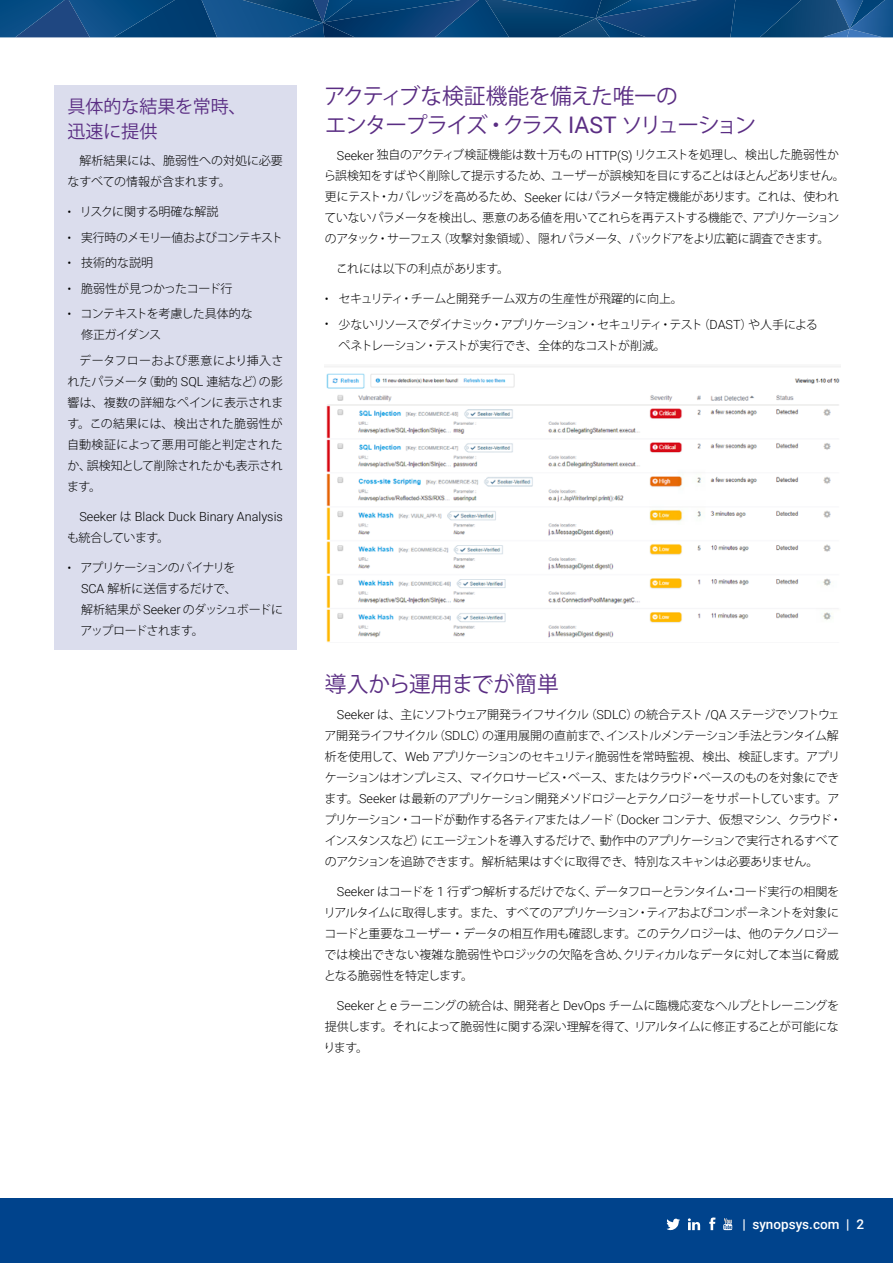
<style>
.page{position:relative;width:893px;height:1263px;background:#fff}
.page>*{position:absolute;margin:0;border:0;box-sizing:border-box;transform-origin:0 0}
.t1{font:21.75px/28.5px "Koz Go Pro";letter-spacing:-.06em;color:#5a2d83}
.t2{font:21.75px "Koz Go Pro";color:#5a2d83}
.t3{font:18px/25.5px "Koz Go Pro";color:#5a2d83}
.t4{font:500 13.5px "Roboto";color:#fff}
.t5{font:300 12.6px "Roboto";color:#000}
.t6{font:300 12px/21px "Koz Go Pro";letter-spacing:-.04em;color:#000}
.t7{font:300 12px/21px "Koz Go Pro";letter-spacing:-.07em;color:#000}
.t8{font:300 12px "Koz Go Pro";letter-spacing:-.01em;color:#000}
.t9{font:300 12px/21px "Koz Go Pro";color:#000}
.s1{font-family:"Roboto"}
.s2{font-family:"Roboto";font-size:12.6px}
.s3{font-family:"Koz Go Pro";font-size:12px}
.s4{font-family:"Roboto";font-size:22.8px}
</style>
<div class="page">
<svg style="left:0;top:0;width:893px;height:37px;background:#0b467b"></svg>
<div style="left:0;top:1198px;width:893px;height:65px;background:#00438c"></div>
<svg style="left:667px;top:1218px;width:13px;height:12px"></svg>
<svg style="left:709px;top:1217px;width:7px;height:13px"></svg>
<svg style="left:723px;top:1218px;width:9px;height:12px"></svg>
<svg style="left:688px;top:1218px;width:12px;height:12px"></svg>
<img style="left:325px;top:366px;width:515px;height:276px">
<div style="left:54px;top:85px;width:242px;height:565px;background:#dbdded"></div>
<h2 class="t3" style="left:68px;top:94px;width:180px">具体的な結果を常時、迅速に提供</h2>
<p class="t9" style="left:68px;top:150px;width:217px;text-indent:12px">解析結果には、脆弱性への対処に必要なすべての情報が含まれます。</p>
<p class="t8" style="left:68px;top:204px;width:153px"><span class="s1">•</span> リスクに関する明確な解説</p>
<p class="t6" style="left:68px;top:227px;width:217px"><span class="s1">•</span> 実行時のメモリー値およびコンテキスト</p>
<p class="t6" style="left:68px;top:252px;width:87px"><span class="s1">•</span> 技術的な説明</p>
<p class="t8" style="left:68px;top:281px;width:167px"><span class="s1">•</span> 脆弱性が見つかったコード行</p>
<p class="t6" style="left:81px;top:303px;width:173px;text-indent:-14px"><span class="s1">•</span> コンテキストを考慮した具体的な修正ガイダンス</p>
<p class="t6" style="left:67px;top:350px;width:218px;text-align:justify;text-indent:12px">データフローおよび悪意により挿入されたパラメータ（動的 <span class="s2">SQL</span> 連結など）の影響は、複数の詳細なペインに表示されます。この結果には、検出された脆弱性が自動検証によって悪用可能と判定されたか、誤検知として削除されたかも表示されます。</p>
<p class="t5" style="left:80px;top:508px;width:205px">Seeker <span class="s3">は</span> Black Duck Binary Analysis</p>
<p class="t6" style="left:67px;top:527px;width:104px">も統合しています。</p>
<p class="t6" style="left:81px;top:557px;width:204px;text-indent:-13px"><span class="s1">•</span> アプリケーションのバイナリを<br><span class="s2">SCA</span> 解析に送信するだけで、<br>解析結果が <span class="s2">Seeker</span> のダッシュボードにアップロードされます。</p>
<h1 class="t1" style="left:324px;top:82px;width:433px">アクティブな検証機能を備えた唯一の<br>エンタープライズ・クラス <span class="s4">IAST</span> ソリューション</h1>
<p class="t6" style="left:324px;top:144px;width:522px;text-indent:13px"><span class="s2">Seeker</span> 独自のアクティブ検証機能は数十万もの <span class="s2">HTTP(S)</span> リクエストを処理し、検出した脆弱性から誤検知をすばやく削除して提示するため、ユーザーが誤検知を目にすることはほとんどありません。更にテスト・カバレッジを高めるため、<span class="s2">Seeker</span> にはパラメータ特定機能があります。これは、使われていないパラメータを検出し、悪意のある値を用いてこれらを再テストする機能で、アプリケーションのアタック・サーフェス（攻撃対象領域）、隠れパラメータ、バックドアをより広範に調査できます。</p>
<p class="t8" style="left:336px;top:261px;width:175px">これには以下の利点があります。</p>
<p class="t8" style="left:325px;top:291px;width:359px"><span class="s1">•</span> セキュリティ・チームと開発チーム双方の生産性が飛躍的に向上。</p>
<p class="t7" style="left:338px;top:314px;width:481px;text-indent:-13px"><span class="s1">•</span> 少ないリソースでダイナミック・アプリケーション・セキュリティ・テスト（<span class="s2">DAST</span>）や人手によるペネトレーション・テストが実行でき、全体的なコストが削減。</p>
<h1 class="t2" style="left:325px;top:670px;width:235px">導入から運用までが簡単</h1>
<p class="t6" style="left:324px;top:704px;width:519px;text-indent:13px"><span class="s2">Seeker</span> は、主にソフトウェア開発ライフサイクル（<span class="s2">SDLC</span>）の統合テスト <span class="s2">/QA</span> ステージでソフトウェア開発ライフサイクル（<span class="s2">SDLC</span>）の運用展開の直前まで、インストルメンテーション手法とランタイム解析を使用して、<span class="s2">Web</span> アプリケーションのセキュリティ脆弱性を常時監視、検出、検証します。アプリケーションはオンプレミス、マイクロサービス・ベース、またはクラウド・ベースのものを対象にできます。<span class="s2">Seeker</span> は最新のアプリケーション開発メソドロジーとテクノロジーをサポートしています。アプリケーション・コードが動作する各ティアまたはノード（<span class="s2">Docker</span> コンテナ、仮想マシン、クラウド・インスタンスなど）にエージェントを導入するだけで、動作中のアプリケーションで実行されるすべてのアクションを追跡できます。解析結果はすぐに取得でき、特別なスキャンは必要ありません。</p>
<p class="t6" style="left:324px;top:881px;width:517px;text-align:justify;text-indent:13px"><span class="s2">Seeker</span> はコードを <span class="s2">1</span> 行ずつ解析するだけでなく、データフローとランタイム・コード実行の相関をリアルタイムに取得します。また、すべてのアプリケーション・ティアおよびコンポーネントを対象にコードと重要なユーザー・データの相互作用も確認します。このテクノロジーは、他のテクノロジーでは検出できない複雑な脆弱性やロジックの欠陥を含め、クリティカルなデータに対して本当に脅威となる脆弱性を特定します。</p>
<p class="t6" style="left:324px;top:995px;width:517px;text-align:justify;text-indent:13px"><span class="s2">Seeker</span> と <span class="s2">e</span> ラーニングの統合は、開発者と <span class="s2">DevOps</span> チームに臨機応変なヘルプとトレーニングを提供します。それによって脆弱性に関する深い理解を得て、リアルタイムに修正することが可能になります。</p>
<p class="t4" style="left:742px;top:1214px;width:123px">| synopsys.com | 2</p>
</div>
